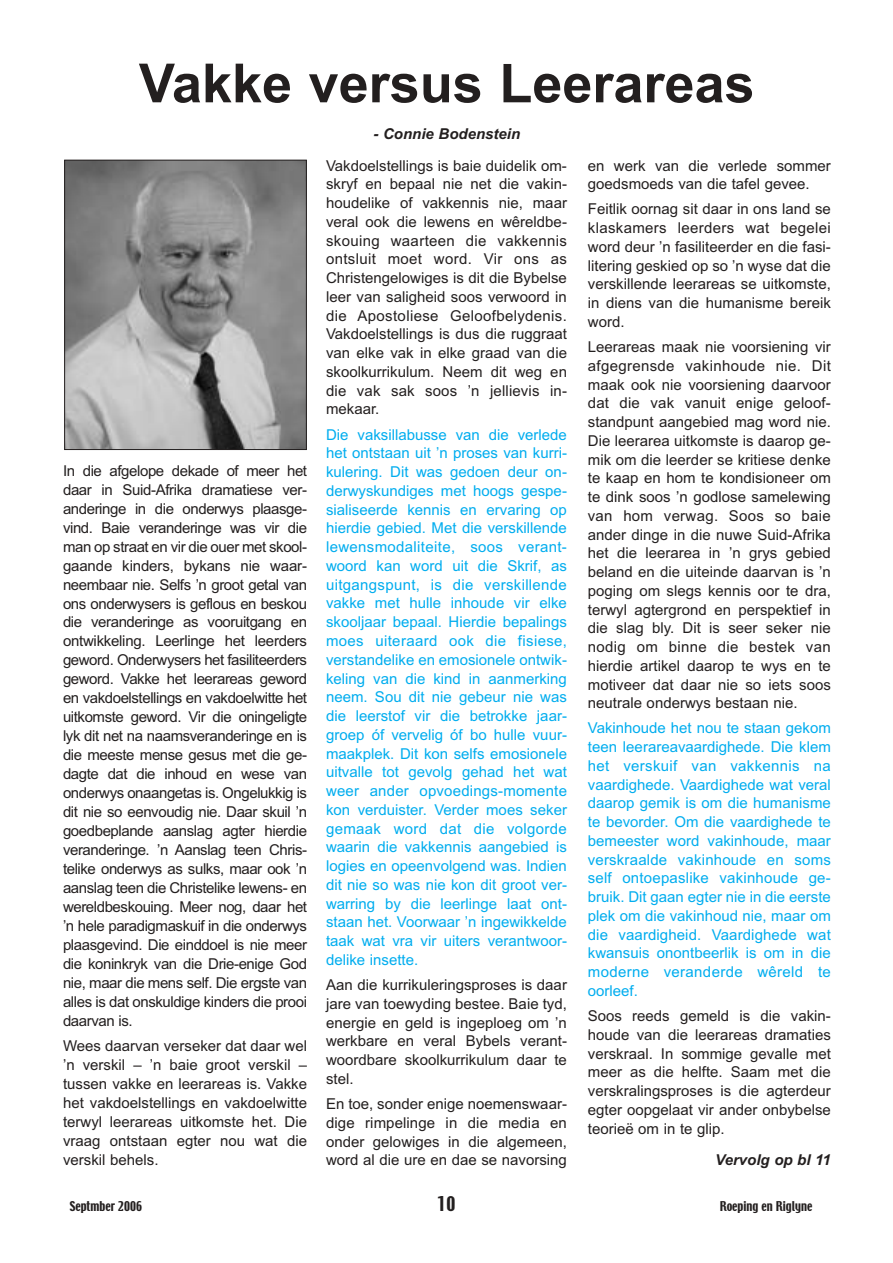
<style>
.page{position:relative;width:893px;height:1263px;background:#fff}
.page>*{position:absolute;margin:0;border:0;box-sizing:border-box;transform-origin:0 0}
.t1{font:700 54px "Arial";color:#231f1f}
.t2{font:18px "Techno";color:#231f1f}
.t3{font:15px/18.8px "Arial";color:#231f1f;text-align:justify}
.t4{font:15px/18.8px "Arial";color:#00adef;text-align:justify}
.t5{font:italic 700 15px "Arial";color:#231f1f}
.t6{font:12px "Techno";color:#231f1f}
</style>
<div class="page">
<img style="left:66px;top:162px;width:239px;height:286px">
<div style="left:64px;top:160px;width:243px;height:290px;border:1px solid #231f1f"></div>
<h1 class="t1" style="left:139px;top:64px;width:617px">Vakke versus Leerareas</h1>
<p class="t5" style="left:373px;top:128px;width:148px">- Connie Bodenstein</p>
<p class="t3" style="left:63px;top:462px;width:245px">In die afgelope dekade of meer het daar in Suid-Afrika dramatiese ver&shy;anderinge in die onderwys plaasge&shy;vind. Baie veranderinge was vir die man op straat en vir die ouer met skool&shy;gaande kinders, bykans nie waar&shy;neembaar nie. Selfs ’n groot getal van ons onderwysers is geflous en beskou die veranderinge as vooruitgang en ontwikkeling. Leerlinge het leerders geword. Onderwysers het fasiliteerders geword. Vakke het leerareas geword en vakdoelstellings en vakdoelwitte het uitkomste geword. Vir die oningeligte lyk dit net na naamsveranderinge en is die meeste mense gesus met die ge&shy;dagte dat die inhoud en wese van onderwys onaangetas is. Ongelukkig is dit nie so eenvoudig nie. Daar skuil ’n goedbeplande aanslag agter hierdie veranderinge. ’n Aanslag teen Chris&shy;telike onderwys as sulks, maar ook ’n aanslag teen die Christelike lewens- en wereldbeskouing. Meer nog, daar het ’n hele paradigmaskuif in die onderwys plaasgevind. Die einddoel is nie meer die koninkryk van die Drie-enige God nie, maar die mens self. Die ergste van alles is dat onskuldige kinders die prooi daarvan is.</p>
<p class="t3" style="left:63px;top:1038px;width:245px">Wees daarvan verseker dat daar wel ’n verskil – ’n baie groot verskil – tussen vakke en leerareas is. Vakke het vakdoelstellings en vakdoelwitte terwyl leerareas uitkomste het. Die vraag ontstaan egter nou wat die verskil behels.</p>
<p class="t3" style="left:326px;top:157px;width:242px">Vakdoelstellings is baie duidelik om&shy;skryf en bepaal nie net die vakin&shy;houdelike of vakkennis nie, maar veral ook die lewens en wêreldbe&shy;skouing waarteen die vakkennis ontsluit moet word. Vir ons as Christengelowiges is dit die Bybelse leer van saligheid soos verwoord in die Apostoliese Geloofbelydenis.<br>Vakdoelstellings is dus die ruggraat van elke vak in elke graad van die skoolkurrikulum. Neem dit weg en die vak sak soos ’n jellievis in&shy;mekaar.</p>
<p class="t4" style="left:326px;top:426px;width:242px">Die vaksillabusse van die verlede het ontstaan uit ’n proses van kurri&shy;kulering. Dit was gedoen deur on&shy;derwyskundiges met hoogs gespe&shy;sialiseerde kennis en ervaring op hierdie gebied. Met die verskillende lewensmodaliteite, soos verant&shy;woord kan word uit die Skrif, as uitgangspunt, is die verskillende vakke met hulle inhoude vir elke skooljaar bepaal. Hierdie bepalings moes uiteraard ook die fisiese, verstandelike en emosionele ontwik&shy;keling van die kind in aanmerking neem. Sou dit nie gebeur nie was die leerstof vir die betrokke jaar&shy;groep óf vervelig óf bo hulle vuur&shy;maakplek. Dit kon selfs emosionele uitvalle tot gevolg gehad het wat weer ander opvoedings-momente kon verduister. Verder moes seker gemaak word dat die volgorde waarin die vakkennis aangebied is logies en opeenvolgend was. Indien dit nie so was nie kon dit groot ver&shy;warring by die leerlinge laat ont&shy;staan het. Voorwaar ’n ingewikkelde taak wat vra vir uiters verantwoor&shy;delike insette.</p>
<p class="t3" style="left:326px;top:977px;width:242px">Aan die kurrikuleringsproses is daar jare van toewyding bestee. Baie tyd, energie en geld is ingeploeg om ’n werkbare en veral Bybels verant&shy;woordbare skoolkurrikulum daar te stel.</p>
<p class="t3" style="left:326px;top:1096px;width:242px">En toe, sonder enige noemenswaar&shy;dige rimpelinge in die media en onder gelowiges in die algemeen, word al die ure en dae se navorsing</p>
<p class="t3" style="left:588px;top:157px;width:244px">en werk van die verlede sommer goedsmoeds van die tafel gevee.</p>
<p class="t3" style="left:588px;top:201px;width:244px">Feitlik oornag sit daar in ons land se klaskamers leerders wat begelei word deur ’n fasiliteerder en die fasi&shy;litering geskied op so ’n wyse dat die verskillende leerareas se uitkomste, in diens van die humanisme bereik word.</p>
<p class="t3" style="left:588px;top:339px;width:244px">Leerareas maak nie voorsiening vir afgegrensde vakinhoude nie. Dit maak ook nie voorsiening daarvoor dat die vak vanuit enige geloof&shy;standpunt aangebied mag word nie.<br>Die leerarea uitkomste is daarop ge&shy;mik om die leerder se kritiese denke te kaap en hom te kondisioneer om te dink soos ’n godlose samelewing van hom verwag. Soos so baie ander dinge in die nuwe Suid-Afrika het die leerarea in ’n grys gebied beland en die uiteinde daarvan is ’n poging om slegs kennis oor te dra, terwyl agtergrond en perspektief in die slag bly. Dit is seer seker nie nodig om binne die bestek van hierdie artikel daarop te wys en te motiveer dat daar nie so iets soos neutrale onderwys bestaan nie.</p>
<p class="t4" style="left:588px;top:720px;width:244px">Vakinhoude het nou te staan gekom teen leerareavaardighede. Die klem het verskuif van vakkennis na vaardighede. Vaardighede wat veral daarop gemik is om die humanisme te bevorder. Om die vaardighede te bemeester word vakinhoude, maar verskraalde vakinhoude en soms self ontoepaslike vakinhoude ge&shy;bruik. Dit gaan egter nie in die eerste plek om die vakinhoud nie, maar om die vaardigheid. Vaardighede wat kwansuis onontbeerlik is om in die moderne veranderde wêreld te oorleef.</p>
<p class="t3" style="left:588px;top:1008px;width:244px">Soos reeds gemeld is die vakin&shy;houde van die leerareas dramaties verskraal. In sommige gevalle met meer as die helfte. Saam met die verskralingsproses is die agterdeur egter oopgelaat vir ander onbybelse teorieë om in te glip.</p>
<p class="t5" style="left:715px;top:1155px;width:117px">Vervolg op bl 11</p>
<p class="t6" style="left:70px;top:1201px;width:74px">Septmber 2006</p>
<p class="t2" style="left:437px;top:1196px;width:19px">10</p>
<p class="t6" style="left:719px;top:1201px;width:94px">Roeping en Riglyne</p>
</div>
